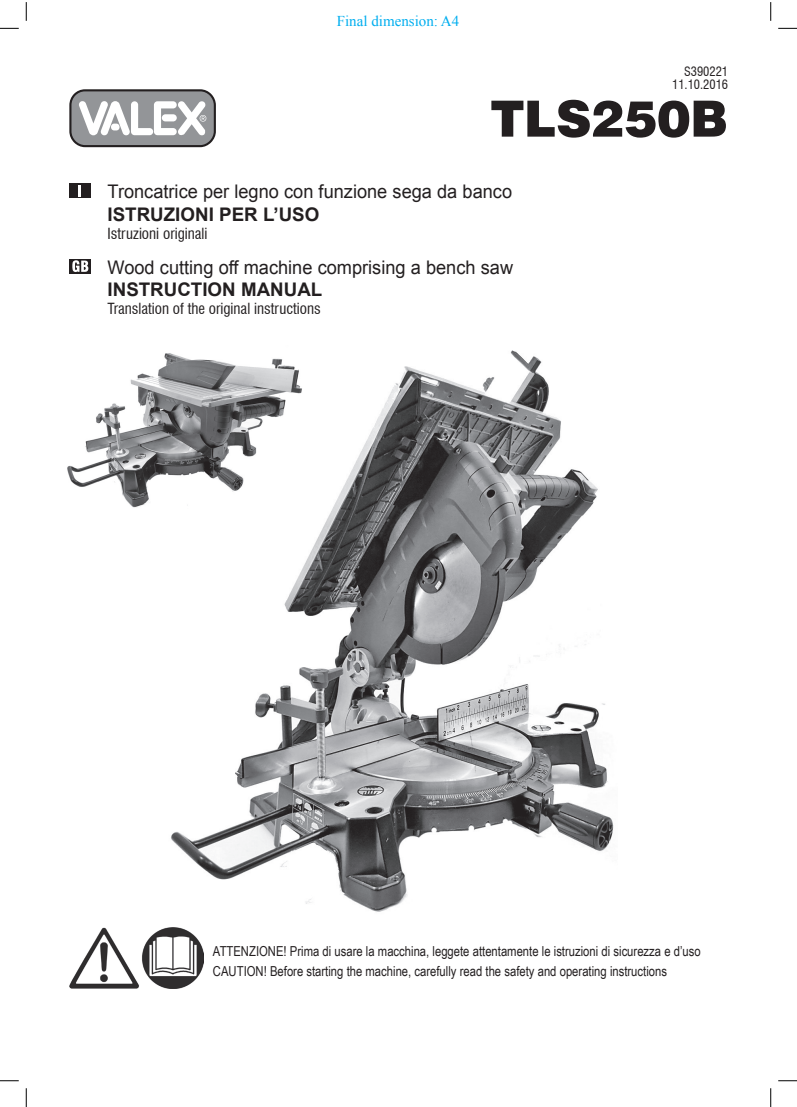
<style>
.page{position:relative;width:797px;height:1107px;background:#fff}
.page>*{position:absolute;margin:0;border:0;box-sizing:border-box;transform-origin:0 0}
.t1{font:900 50px "Swiss 721 BT";color:#231f20}
.t2{font:18.75px "Arial";color:#231f20}
.t3{font:700 18.75px "Arial";color:#231f20}
.t4{font:condensed 15px "Swiss 721 BT";color:#231f20}
.t5{font:15px "Times New Roman";color:#00aeef}
.t6{font:13.75px/20px "Arial Narrow";color:#231f20}
.t7{font:condensed 12.5px/12.5px "Swiss 721 BT";color:#231f20;text-align:right}
</style>
<div class="page">
<img style="left:171px;top:350px;width:443px;height:562px">
<div style="left:69px;top:183px;width:21px;height:15px;background:#231f20"></div>
<svg style="left:78px;top:185px;width:3px;height:11px"></svg>
<div style="left:70px;top:259px;width:21px;height:14px;background:#231f20"></div>
<svg style="left:72px;top:260px;width:16px;height:12px"></svg>
<svg style="left:69px;top:89px;width:147px;height:58px"></svg>
<img style="left:67px;top:350px;width:239px;height:159px">
<img style="left:69px;top:927px;width:134px;height:62px">
<svg style="left:0;top:28px;width:19px;height:1px"></svg>
<svg style="left:778px;top:28px;width:19px;height:1px"></svg>
<svg style="left:0;top:1080px;width:19px;height:1px"></svg>
<svg style="left:778px;top:1080px;width:19px;height:1px"></svg>
<svg style="left:25px;top:2px;width:2px;height:19px"></svg>
<svg style="left:25px;top:1088px;width:2px;height:19px"></svg>
<svg style="left:770px;top:2px;width:1px;height:19px"></svg>
<svg style="left:770px;top:1088px;width:1px;height:19px"></svg>
<p class="t5" style="left:337px;top:11px;width:124px">Final dimension: A4</p>
<p class="t7" style="left:672px;top:65px;width:58px">S390221<br>11.10.2016</p>
<h1 class="t1" style="left:491px;top:88px;width:239px">TLS250B</h1>
<h2 class="t2" style="left:108px;top:180px;width:406px">Troncatrice per legno con funzione sega da banco</h2>
<h2 class="t3" style="left:108px;top:202px;width:213px">ISTRUZIONI PER L’USO</h2>
<p class="t4" style="left:108px;top:224px;width:101px">Istruzioni originali</p>
<h2 class="t2" style="left:108px;top:255px;width:407px">Wood cutting off machine comprising a bench saw</h2>
<h2 class="t3" style="left:108px;top:277px;width:216px">INSTRUCTION MANUAL</h2>
<p class="t4" style="left:108px;top:300px;width:215px">Translation of the original instructions</p>
<p class="t6" style="left:213px;top:941px;width:489px">ATTENZIONE! Prima di usare la macchina, leggete attentamente le istruzioni di sicurezza e d’uso<br>CAUTION! Before starting the machine, carefully read the safety and operating instructions</p>
</div>
